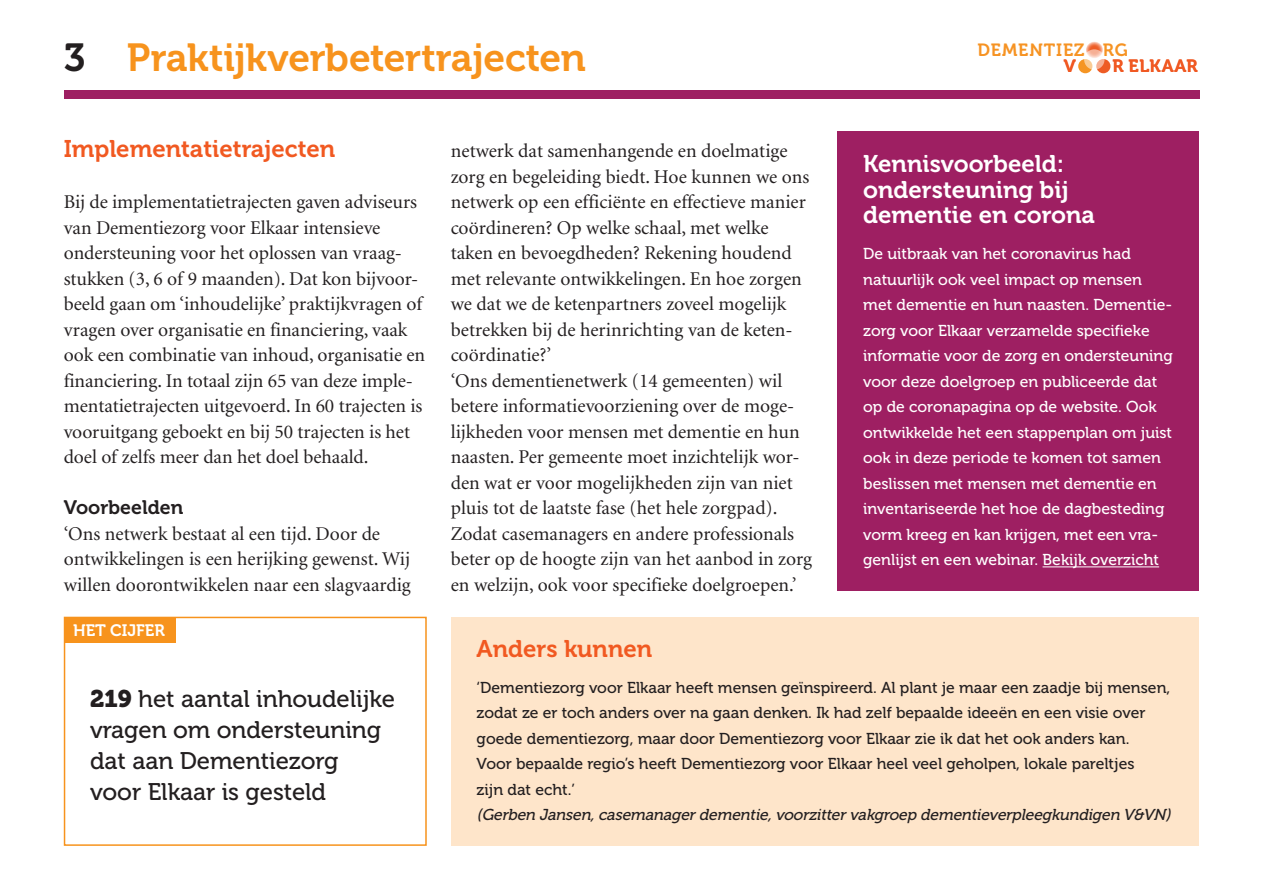
<style>
.page{position:relative;width:1263px;height:893px;background:#fff}
.page>*{position:absolute;margin:0;border:0;box-sizing:border-box;transform-origin:0 0}
.t1{font:39px "Museo 700";letter-spacing:-.01em;color:#f7931d}
.t2{font:24px/30.8px "Museo 500";color:#231f20}
.t3{font:24px/25.5px "Museo 700";color:#fff}
.t4{font:24px "Museo 700";color:#f15921}
.t5{font:19.5px/25.5px "Minion";color:#231f20}
.t6{font:19.5px "Museo 700";color:#231f20}
.t7{font:17.7px "Museo 700";letter-spacing:.05em;color:#f69323}
.t8{font:17.7px "Museo 700";letter-spacing:.05em;color:#f05923}
.t9{font:16.5px "Museo 700";color:#fff}
.t10{font:15.75px/25.5px "Museo 500";color:#fff}
.t11{font:15.75px/25.5px "Museo 500";color:#231f20}
.t12{font:italic 15.75px "Museo 500";color:#231f20}
.s1{color:#231f20}
.s2{font-family:"Museo 900"}
</style>
<div class="page">
<div style="left:64px;top:90px;width:1135px;height:9px;background:#9e1f62"></div>
<svg style="left:1086px;top:41px;width:17px;height:17px"></svg>
<div style="left:1096px;top:59px;width:14px;height:14px;background:#ee5c25;border-radius:50%"></div>
<div style="left:1078px;top:59px;width:14px;height:14px;background:#f59523;border-radius:50%"></div>
<svg style="left:1084px;top:49px;width:20px;height:21px"></svg>
<div style="left:838px;top:132px;width:361px;height:459px;background:#9e1f62"></div>
<hr style="left:1042px;top:566px;width:117px;height:1px;background:#fff">
<div style="left:451px;top:617px;width:748px;height:228px;background:#fee5ca"></div>
<div style="left:64px;top:617px;width:363px;height:229px;border:2px solid #f7931d"></div>
<div style="left:65px;top:617px;width:111px;height:26px;background:#f7931d"></div>
<h1 class="t1" style="left:64px;top:36px;width:524px"><span class="s1">3</span> Praktijkverbetertrajecten</h1>
<p class="t4" style="left:64px;top:136px;width:273px">Implementatietrajecten</p>
<p class="t5" style="left:64px;top:190px;width:363px">Bij de implementatietrajecten gaven adviseurs van Dementiezorg voor Elkaar intensieve ondersteuning voor het oplossen van vraag&shy;stukken (3, 6 of 9 maanden). Dat kon bijvoor&shy;beeld gaan om ‘inhoudelijke’ praktijkvragen of vragen over organisatie en financiering, vaak ook een combinatie van inhoud, organisatie en financiering. In totaal zijn 65 van deze imple&shy;mentatietrajecten uitgevoerd. In 60 trajecten is vooruitgang geboekt en bij 50 trajecten is het doel of zelfs meer dan het doel behaald.</p>
<p class="t6" style="left:64px;top:497px;width:121px">Voorbeelden</p>
<p class="t5" style="left:64px;top:522px;width:348px">‘Ons netwerk bestaat al een tijd. Door de ontwikkelingen is een herijking gewenst. Wij willen doorontwikkelen naar een slagvaardig</p>
<p class="t9" style="left:73px;top:621px;width:93px">HET CIJFER</p>
<p class="t5" style="left:451px;top:139px;width:363px">netwerk dat samenhangende en doelmatige zorg en begeleiding biedt. Hoe kunnen we ons netwerk op een efficiënte en effectieve manier coördineren? Op welke schaal, met welke taken en bevoegdheden? Rekening houdend met relevante ontwikkelingen. En hoe zorgen we dat we de ketenpartners zoveel mogelijk betrekken bij de herinrichting van de keten&shy;coördinatie?’<br>‘Ons dementienetwerk (14 gemeenten) wil betere informatievoorziening over de moge&shy;lijkheden voor mensen met dementie en hun naasten. Per gemeente moet inzichtelijk wor&shy;den wat er voor mogelijkheden zijn van niet pluis tot de laatste fase (het hele zorgpad).<br>Zodat casemanagers en andere professionals beter op de hoogte zijn van het aanbod in zorg en welzijn, ook voor specifieke doelgroepen.’</p>
<p class="t7" style="left:977px;top:40px;width:152px">DEMENTIEZ RG</p>
<p class="t8" style="left:1064px;top:56px;width:14px">V</p>
<p class="t8" style="left:1112px;top:56px;width:87px">R ELKAAR</p>
<p class="t3" style="left:863px;top:152px;width:233px">Kennisvoorbeeld: ondersteuning bij dementie en corona</p>
<p class="t10" style="left:863px;top:241px;width:311px">De uitbraak van het coronavirus had natuurlijk ook veel impact op mensen met dementie en hun naasten. Dementie&shy;zorg voor Elkaar verzamelde specifieke informatie voor de zorg en ondersteuning voor deze doelgroep en publiceerde dat op de coronapagina op de website. Ook ontwikkelde het een stappenplan om juist ook in deze periode te komen tot samen beslissen met mensen met dementie en inventariseerde het hoe de dagbesteding vorm kreeg en kan krijgen, met een vra&shy;genlijst en een webinar. Bekijk overzicht</p>
<p class="t2" style="left:90px;top:684px;width:307px"><span class="s2">219</span> het aantal inhoudelijke vragen om ondersteuning dat aan Dementiezorg voor Elkaar is gesteld</p>
<p class="t4" style="left:477px;top:635px;width:177px">Anders kunnen</p>
<p class="t11" style="left:477px;top:675px;width:695px">‘Dementiezorg voor Elkaar heeft mensen geïnspireerd. Al plant je maar een zaadje bij mensen, zodat ze er toch anders over na gaan denken. Ik had zelf bepaalde ideeën en een visie over goede dementiezorg, maar door Dementiezorg voor Elkaar zie ik dat het ook anders kan.<br>Voor bepaalde regio’s heeft Dementiezorg voor Elkaar heel veel geholpen, lokale pareltjes<br>zijn dat echt.’</p>
<p class="t12" style="left:477px;top:806px;width:699px">(Gerben Jansen,casemanagerdementie,voorzittervakgroep dementieverpleegkundigen V&amp;VN)</p>
</div>
